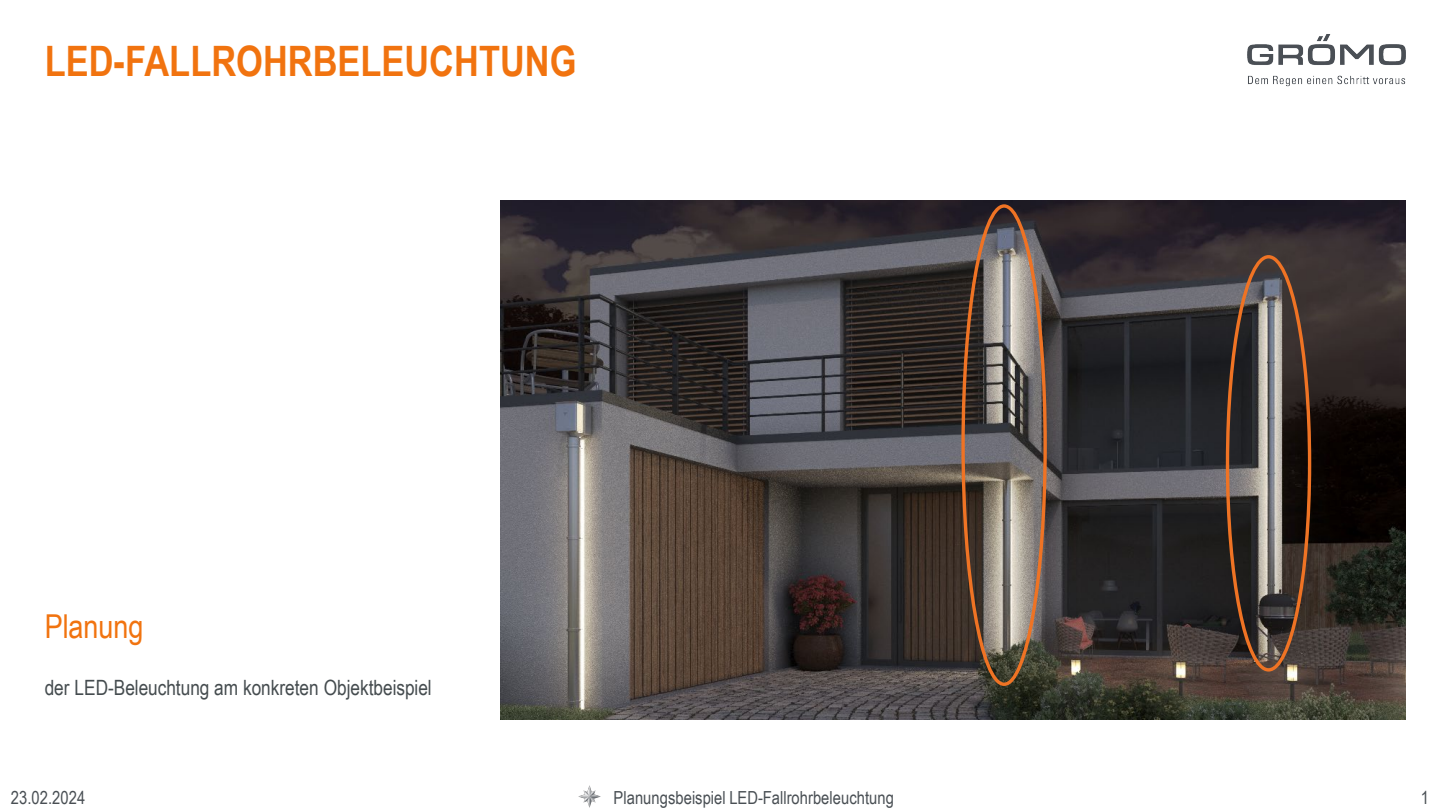
<style>
.page{position:relative;width:1440px;height:810px;background:#fff}
.page>*{position:absolute;margin:0;border:0;box-sizing:border-box;transform-origin:0 0}
.t1{font:700 42px "Arial Narrow";color:#f1730f}
.t2{font:33px "Arial Narrow";color:#f1730f}
.t3{font:21px "Arial Narrow";letter-spacing:-.005em;color:#454c4f}
.t4{font:18px "Arial Narrow";letter-spacing:.005em;color:#494f54}
</style>
<div class="page">
<img style="left:578px;top:785px;width:23px;height:23px">
<img style="left:1247px;top:34px;width:159px;height:53px">
<img style="left:500px;top:201px;width:906px;height:519px">
<div style="left:1226px;top:255px;width:85px;height:417px;border:3px solid #ef7324;border-radius:50%"></div>
<div style="left:961px;top:204px;width:86px;height:482px;border:3px solid #ef7324;border-radius:50%"></div>
<p class="t1" style="left:45px;top:30px;width:533px">LED-FALLROHRBELEUCHTUNG</p>
<p class="t2" style="left:45px;top:602px;width:100px">Planung</p>
<p class="t3" style="left:45px;top:673px;width:389px">der LED-Beleuchtung am konkreten Objektbeispiel</p>
<p class="t4" style="left:11px;top:785px;width:76px">23.02.2024</p>
<p class="t4" style="left:614px;top:785px;width:282px">Planungsbeispiel LED-Fallrohrbeleuchtung</p>
<p class="t4" style="left:1421px;top:785px;width:10px">1</p>
</div>
